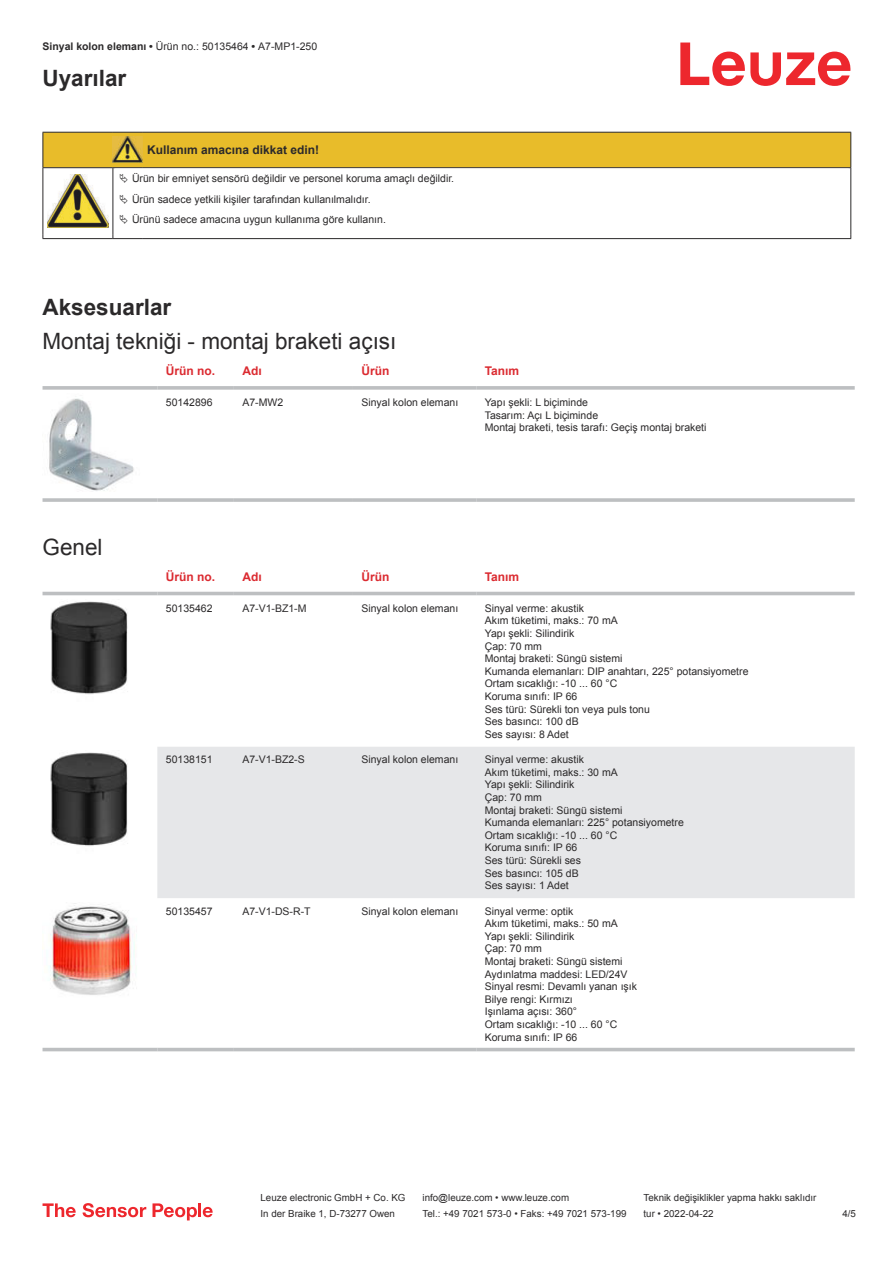
<style>
.page{position:relative;width:893px;height:1263px;background:#fff}
.page>*{position:absolute;margin:0;border:0;box-sizing:border-box;transform-origin:0 0}
.t1{font:22.5px "Arial";color:#2b292a}
.t2{font:700 22.5px "Arial";color:#2b292a}
.t3{font:700 12px "Arial";color:#db2a30}
.t4{font:700 12px "Arial";color:#2b292a}
.t5{font:10.5px/12.6px "Arial";color:#2b292a}
.t6{font:9.75px "Arial";color:#2b292a}
.s1{font-weight:700}
</style>
<div class="page">
<svg style="left:680px;top:43px;width:170px;height:43px"></svg>
<svg style="left:43px;top:386px;width:114px;height:4px"></svg>
<svg style="left:157px;top:386px;width:77px;height:4px"></svg>
<svg style="left:234px;top:386px;width:119px;height:4px"></svg>
<svg style="left:353px;top:386px;width:123px;height:4px"></svg>
<svg style="left:476px;top:386px;width:379px;height:4px;background:#c3c5c7"></svg>
<hr style="left:43px;top:498px;width:114px;height:4px;background:#bdbfc1">
<hr style="left:157px;top:498px;width:77px;height:4px;background:#c7c9ca">
<hr style="left:234px;top:498px;width:119px;height:4px;background:#bdbfc1">
<hr style="left:353px;top:498px;width:123px;height:4px;background:#bdbfc1">
<hr style="left:476px;top:498px;width:379px;height:4px;background:#c7c9ca">
<img style="left:49px;top:398px;width:85px;height:93px">
<svg style="left:43px;top:591px;width:812px;height:461px"></svg>
<div style="left:157px;top:747px;width:698px;height:151px;background:#e6e7e9"></div>
<hr style="left:43px;top:592px;width:114px;height:3px;background:#bdbfc1">
<hr style="left:157px;top:592px;width:77px;height:3px;background:#bdbfc1">
<hr style="left:234px;top:592px;width:119px;height:3px;background:#bdbfc1">
<hr style="left:353px;top:592px;width:123px;height:3px;background:#bdbfc1">
<hr style="left:476px;top:592px;width:379px;height:3px;background:#bdbfc1">
<hr style="left:43px;top:1048px;width:114px;height:3px;background:#bdbfc1">
<hr style="left:157px;top:1048px;width:77px;height:3px;background:#bdbfc1">
<hr style="left:234px;top:1048px;width:119px;height:3px;background:#bdbfc1">
<hr style="left:353px;top:1048px;width:123px;height:3px;background:#bdbfc1">
<hr style="left:476px;top:1048px;width:379px;height:3px;background:#bdbfc1">
<img style="left:43px;top:599px;width:97px;height:107px">
<img style="left:43px;top:751px;width:97px;height:106px">
<img style="left:43px;top:902px;width:97px;height:98px">
<svg style="left:43px;top:1203px;width:33px;height:14px"></svg>
<svg style="left:83px;top:1203px;width:63px;height:14px"></svg>
<svg style="left:153px;top:1203px;width:44px;height:17px"></svg>
<hr style="left:198px;top:1203px;width:3px;height:14px;background:#ed272d">
<svg style="left:203px;top:1207px;width:10px;height:10px"></svg>
<hr style="left:43px;top:238px;width:70px;height:1px;background:#2b292a">
<hr style="left:113px;top:238px;width:30px;height:1px;background:#2b292a">
<hr style="left:143px;top:238px;width:708px;height:1px;background:#2b292a">
<svg style="left:43px;top:132px;width:808px;height:106px"></svg>
<p class="t5" style="left:43px;top:41px;width:276px"><span class="s1">Sinyal kolon elemanı •</span> Ürün no.: 50135464 <span class="s1">•</span> A7-MP1-250</p>
<h1 class="t2" style="left:43px;top:63px;width:85px">Uyarılar</h1>
<p class="t4" style="left:147px;top:141px;width:174px">Kullanım amacına dikkat edin!</p>
<p class="t5" style="left:132px;top:169px;width:324px;line-height:20.2px">Ürün bir emniyet sensörü değildir ve personel koruma amaçlı değildir.<br>Ürün sadece yetkili kişiler tarafından kullanılmalıdır.<br>Ürünü sadece amacına uygun kullanıma göre kullanın.</p>
<h1 class="t2" style="left:43px;top:292px;width:130px">Aksesuarlar</h1>
<h1 class="t1" style="left:43px;top:326px;width:355px">Montaj tekniği - montaj braketi açısı</h1>
<p class="t3" style="left:166px;top:363px;width:51px">Ürün no.</p>
<p class="t3" style="left:242px;top:363px;width:21px">Adı</p>
<p class="t3" style="left:361px;top:363px;width:29px">Ürün</p>
<p class="t3" style="left:485px;top:363px;width:36px">Tanım</p>
<p class="t5" style="left:166px;top:396px;width:48px">50142896</p>
<p class="t5" style="left:242px;top:397px;width:42px">A7-MW2</p>
<p class="t5" style="left:361px;top:396px;width:98px">Sinyal kolon elemanı</p>
<p class="t5" style="left:485px;top:396px;width:223px">Yapı şekli: L biçiminde<br>Tasarım: Açı L biçiminde<br>Montaj braketi, tesis tarafı: Geçiş montaj braketi</p>
<h1 class="t1" style="left:43px;top:531px;width:62px">Genel</h1>
<p class="t3" style="left:166px;top:568px;width:51px">Ürün no.</p>
<p class="t3" style="left:242px;top:568px;width:21px">Adı</p>
<p class="t3" style="left:361px;top:568px;width:29px">Ürün</p>
<p class="t3" style="left:485px;top:568px;width:36px">Tanım</p>
<p class="t5" style="left:166px;top:603px;width:48px">50135462</p>
<p class="t5" style="left:242px;top:603px;width:66px">A7-V1-BZ1-M</p>
<p class="t5" style="left:361px;top:602px;width:98px">Sinyal kolon elemanı</p>
<p class="t5" style="left:485px;top:602px;width:265px">Sinyal verme: akustik<br>Akım tüketimi, maks.: 70 mA<br>Yapı şekli: Silindirik<br>Çap: 70 mm<br>Montaj braketi: Süngü sistemi<br>Kumanda elemanları: DIP anahtarı, 225° potansiyometre<br>Ortam sıcaklığı: -10 ... 60 °C<br>Koruma sınıfı: IP 66<br>Ses türü: Sürekli ton veya puls tonu<br>Ses basıncı: 100 dB<br>Ses sayısı: 8 Adet</p>
<p class="t5" style="left:166px;top:753px;width:48px">50138151</p>
<p class="t5" style="left:242px;top:754px;width:64px">A7-V1-BZ2-S</p>
<p class="t5" style="left:361px;top:753px;width:98px">Sinyal kolon elemanı</p>
<p class="t5" style="left:485px;top:753px;width:201px">Sinyal verme: akustik<br>Akım tüketimi, maks.: 30 mA<br>Yapı şekli: Silindirik<br>Çap: 70 mm<br>Montaj braketi: Süngü sistemi<br>Kumanda elemanları: 225° potansiyometre<br>Ortam sıcaklığı: -10 ... 60 °C<br>Koruma sınıfı: IP 66<br>Ses türü: Sürekli ses<br>Ses basıncı: 105 dB<br>Ses sayısı: 1 Adet</p>
<p class="t5" style="left:166px;top:905px;width:48px">50135457</p>
<p class="t5" style="left:242px;top:905px;width:70px">A7-V1-DS-R-T</p>
<p class="t5" style="left:361px;top:904px;width:98px">Sinyal kolon elemanı</p>
<p class="t5" style="left:485px;top:904px;width:154px">Sinyal verme: optik<br>Akım tüketimi, maks.: 50 mA<br>Yapı şekli: Silindirik<br>Çap: 70 mm<br>Montaj braketi: Süngü sistemi<br>Aydınlatma maddesi: LED/24V<br>Sinyal resmi: Devamlı yanan ışık<br>Bilye rengi: Kırmızı<br>Işınlama açısı: 360°<br>Ortam sıcaklığı: -10 ... 60 °C<br>Koruma sınıfı: IP 66</p>
<p class="t6" style="left:261px;top:1191px;width:146px">Leuze electronic GmbH + Co. KG</p>
<p class="t6" style="left:423px;top:1191px;width:148px">info@leuze.com • www.leuze.com</p>
<p class="t6" style="left:644px;top:1191px;width:174px">Teknik değişiklikler yapma hakkı saklıdır</p>
<p class="t6" style="left:261px;top:1207px;width:136px">In der Braike 1, D-73277 Owen</p>
<p class="t6" style="left:423px;top:1207px;width:205px">Tel.: +49 7021 573-0 • Faks: +49 7021 573-199</p>
<p class="t6" style="left:644px;top:1207px;width:72px">tur • 2022-04-22</p>
<p class="t6" style="left:842px;top:1210px;width:15px">4 /5</p>
</div>
